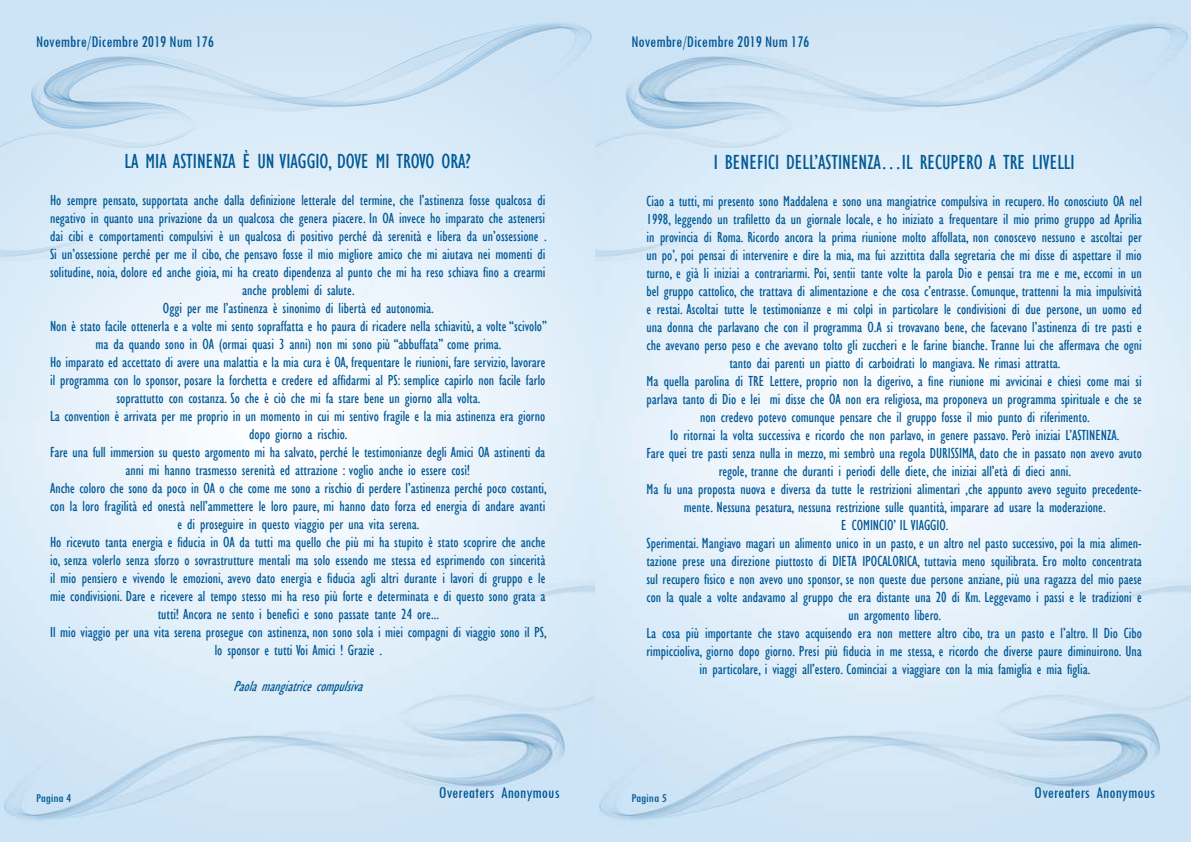
<style>
.page{position:relative;width:1191px;height:842px;background:#fff}
.page>*{position:absolute;margin:0;border:0;box-sizing:border-box;transform-origin:0 0}
.t1{font:condensed 21px "Gill Sans";color:#005895}
.t2{font:condensed 17px "Tw Cen";color:#005794}
.t3{font:condensed 15px/18px "Gill Sans";color:#005895;text-align:center}
.t4{font:italic condensed 15px "Gill Sans";color:#005895}
.t5{font:condensed 12.5px "Tw Cen";color:#005794;scale:1.12 1}
</style>
<div class="page">
<p class="t2" style="left:36px;top:32px;width:179px">Novembre/Dicembre 2019 Num 176</p>
<p class="t2" style="left:631px;top:32px;width:179px">Novembre/Dicembre 2019 Num 176</p>
<h1 class="t1" style="left:125px;top:149px;width:348px">LA MIA ASTINENZA È UN VIAGGIO, DOVE MI TROVO ORA?</h1>
<p class="t3" style="left:50px;top:191px;width:498px">Ho sempre pensato, supportata anche dalla definizione letterale del termine, che l’astinenza fosse qualcosa di negativo in quanto una privazione da un qualcosa che genera piacere. In OA invece ho imparato che astenersi dai cibi e comportamenti compulsivi è un qualcosa di positivo perché dà serenità e libera da un’ossessione .<br>Si un’ossessione perché per me il cibo, che pensavo fosse il mio migliore amico che mi aiutava nei momenti di solitudine, noia, dolore ed anche gioia, mi ha creato dipendenza al punto che mi ha reso schiava fino a crearmi anche problemi di salute.<br>Oggi per me l’astinenza è sinonimo di libertà ed autonomia.<br>Non è stato facile ottenerla e a volte mi sento sopraffatta e ho paura di ricadere nella schiavitù, a volte “scivolo” ma da quando sono in OA (ormai quasi 3 anni) non mi sono più “abbuffata” come prima.<br>Ho imparato ed accettato di avere una malattia e la mia cura è OA, frequentare le riunioni, fare servizio, lavorare il programma con lo sponsor, posare la forchetta e credere ed affidarmi al PS: semplice capirlo non facile farlo soprattutto con costanza. So che è ciò che mi fa stare bene un giorno alla volta.<br>La convention è arrivata per me proprio in un momento in cui mi sentivo fragile e la mia astinenza era giorno dopo giorno a rischio.<br>Fare una full immersion su questo argomento mi ha salvato, perché le testimonianze degli Amici OA astinenti da anni mi hanno trasmesso serenità ed attrazione : voglio anche io essere così!<br>Anche coloro che sono da poco in OA o che come me sono a rischio di perdere l’astinenza perché poco costanti, con la loro fragilità ed onestà nell’ammettere le loro paure, mi hanno dato forza ed energia di andare avanti e di proseguire in questo viaggio per una vita serena.<br>Ho ricevuto tanta energia e fiducia in OA da tutti ma quello che più mi ha stupito è stato scoprire che anche io, senza volerlo senza sforzo o sovrastrutture mentali ma solo essendo me stessa ed esprimendo con sincerità il mio pensiero e vivendo le emozioni, avevo dato energia e fiducia agli altri durante i lavori di gruppo e le mie condivisioni. Dare e ricevere al tempo stesso mi ha reso più forte e determinata e di questo sono grata a tutti! Ancora ne sento i benefici e sono passate tante 24 ore...<br>Il mio viaggio per una vita serena prosegue con astinenza, non sono sola i miei compagni di viaggio sono il PS, lo sponsor e tutti Voi Amici ! Grazie .</p>
<p class="t4" style="left:233px;top:678px;width:136px">Paolamangiatricecompulsiva</p>
<h1 class="t1" style="left:713px;top:149px;width:362px">I BENEFICI DELL’ASTINENZA…IL RECUPERO A TRE LIVELLI</h1>
<p class="t3" style="left:646px;top:192px;width:497px">Ciao a tutti, mi presento sono Maddalena e sono una mangiatrice compulsiva in recupero. Ho conosciuto OA nel 1998, leggendo un trafiletto da un giornale locale, e ho iniziato a frequentare il mio primo gruppo ad Aprilia in provincia di Roma. Ricordo ancora la prima riunione molto affollata, non conoscevo nessuno e ascoltai per un po’, poi pensai di intervenire e dire la mia, ma fui azzittita dalla segretaria che mi disse di aspettare il mio turno, e già li iniziai a contrariarmi. Poi, sentii tante volte la parola Dio e pensai tra me e me, eccomi in un bel gruppo cattolico, che trattava di alimentazione e che cosa c’entrasse. Comunque, trattenni la mia impulsività e restai. Ascoltai tutte le testimonianze e mi colpì in particolare le condivisioni di due persone, un uomo ed una donna che parlavano che con il programma O.A si trovavano bene, che facevano l’astinenza di tre pasti e che avevano perso peso e che avevano tolto gli zuccheri e le farine bianche. Tranne lui che affermava che ogni tanto dai parenti un piatto di carboidrati lo mangiava. Ne rimasi attratta.<br>Ma quella parolina di TRE Lettere, proprio non la digerivo, a fine riunione mi avvicinai e chiesi come mai si parlava tanto di Dio e lei mi disse che OA non era religiosa, ma proponeva un programma spirituale e che se non credevo potevo comunque pensare che il gruppo fosse il mio punto di riferimento.<br>Io ritornai la volta successiva e ricordo che non parlavo, in genere passavo. Però iniziai L’ASTINENZA.<br>Fare quei tre pasti senza nulla in mezzo, mi sembrò una regola DURISSIMA, dato che in passato non avevo avuto regole, tranne che duranti i periodi delle diete, che iniziai all’età di dieci anni.<br>Ma fu una proposta nuova e diversa da tutte le restrizioni alimentari ,che appunto avevo seguito precedente&shy;mente. Nessuna pesatura, nessuna restrizione sulle quantità, imparare ad usare la moderazione.<br>E COMINCIO’ IL VIAGGIO.<br>Sperimentai. Mangiavo magari un alimento unico in un pasto, e un altro nel pasto successivo, poi la mia alimen&shy;tazione prese una direzione piuttosto di DIETA IPOCALORICA, tuttavia meno squilibrata. Ero molto concentrata sul recupero fisico e non avevo uno sponsor, se non queste due persone anziane, più una ragazza del mio paese con la quale a volte andavamo al gruppo che era distante una 20 di Km. Leggevamo i passi e le tradizioni e un argomento libero.<br>La cosa più importante che stavo acquisendo era non mettere altro cibo, tra un pasto e l’altro. Il Dio Cibo rimpiccioliva, giorno dopo giorno. Presi più fiducia in me stessa, e ricordo che diverse paure diminuirono. Una in particolare, i viaggi all’estero. Cominciai a viaggiare con la mia famiglia e mia figlia.</p>
<p class="t5" style="left:36px;top:790px;width:33px">Pagina 4</p>
<p class="t2" style="left:439px;top:782px;width:123px">Overeaters Anonymous</p>
<p class="t5" style="left:631px;top:790px;width:33px">Pagina 5</p>
<p class="t2" style="left:1034px;top:782px;width:123px">Overeaters Anonymous</p>
</div>
